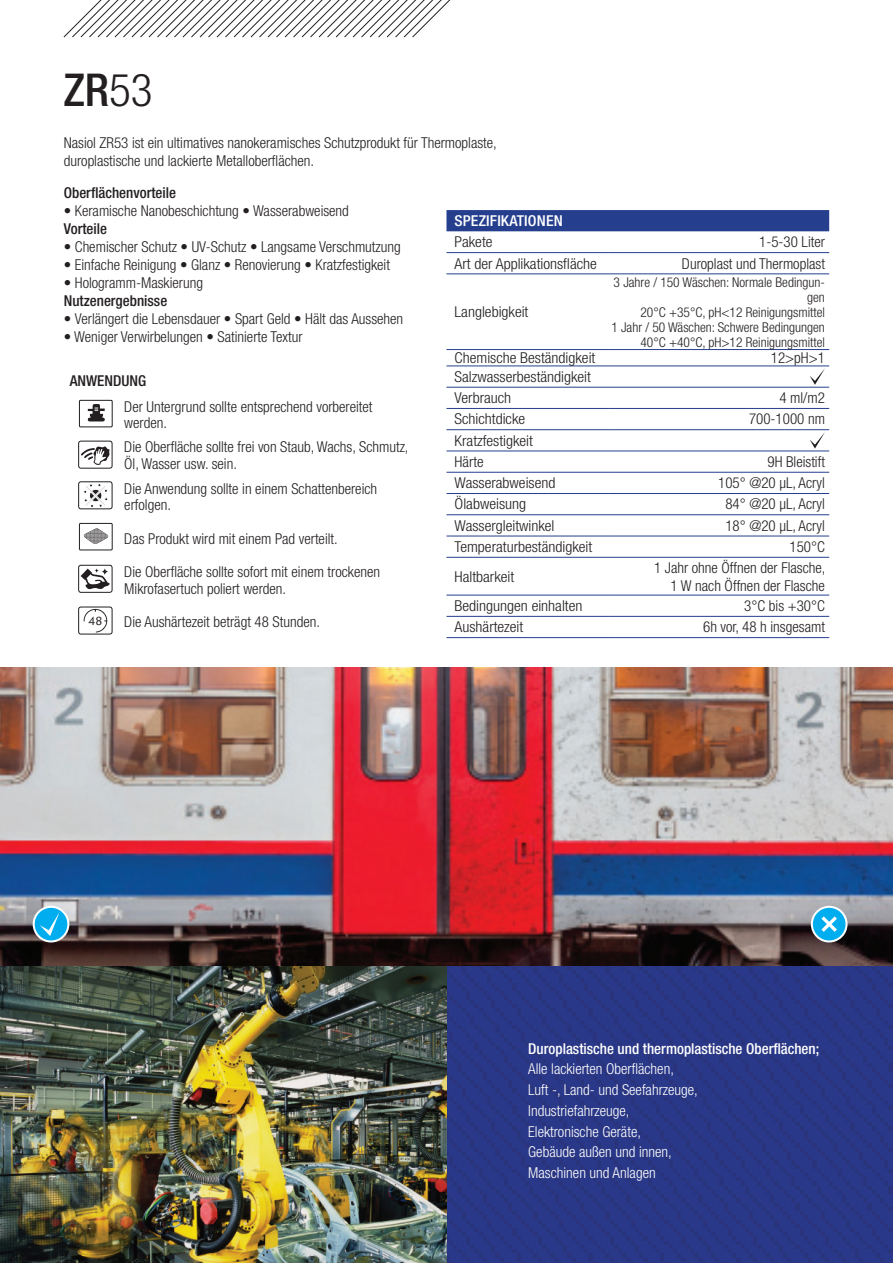
<style>
.page{position:relative;width:893px;height:1263px;background:#fff}
.page>*{position:absolute;margin:0;border:0;box-sizing:border-box;transform-origin:0 0}
.t1{font:500 condensed 45.3px "Helvetica Neue LT Pro";color:#231f20}
.t2{font:300 condensed 15px/16.5px "Helvetica Neue LT Pro";color:#231f20}
.t3{font:300 condensed 15px/21.3px "Helvetica Neue LT Pro";color:#231f20;scale:1.05 1}
.t4{font:300 condensed 15px/20.7px "Helvetica Neue LT Pro";color:#fff}
.t5{font:500 condensed 15px "Helvetica Neue LT Pro";color:#fff}
.t6{font:500 condensed 15px "Helvetica Neue LT Pro";color:#231f20}
.t7{font:500 condensed 15px "Helvetica Neue LT Pro";color:#fff;scale:1.05 1}
.t8{font:300 condensed 13.5px/15px "Helvetica Neue LT Pro";color:#231f20;text-align:right}
.t9{font:11.7px "Lithos Pro";color:#231f20}
.s1{font-weight:300}
.s2{font-weight:500}
</style>
<div class="page">
<img style="left:446px;top:965px;width:447px;height:298px">
<svg style="left:63px;top:0;width:388px;height:38px"></svg>
<div style="left:446px;top:210px;width:383px;height:21px;background:#253f8e"></div>
<hr style="left:446px;top:252px;width:162px;height:1px;background:#253f8e">
<hr style="left:608px;top:252px;width:221px;height:1px;background:#253f8e">
<hr style="left:446px;top:274px;width:162px;height:1px;background:#253f8e">
<hr style="left:608px;top:274px;width:221px;height:1px;background:#253f8e">
<hr style="left:446px;top:349px;width:162px;height:1px;background:#253f8e">
<hr style="left:608px;top:349px;width:221px;height:1px;background:#253f8e">
<hr style="left:446px;top:366px;width:162px;height:1px;background:#253f8e">
<hr style="left:608px;top:366px;width:221px;height:1px;background:#253f8e">
<hr style="left:446px;top:387px;width:162px;height:1px;background:#253f8e">
<hr style="left:608px;top:387px;width:221px;height:1px;background:#253f8e">
<hr style="left:446px;top:408px;width:162px;height:1px;background:#253f8e">
<hr style="left:608px;top:408px;width:221px;height:1px;background:#253f8e">
<hr style="left:446px;top:429px;width:162px;height:1px;background:#253f8e">
<hr style="left:608px;top:429px;width:221px;height:1px;background:#253f8e">
<hr style="left:446px;top:451px;width:162px;height:1px;background:#253f8e">
<hr style="left:608px;top:451px;width:221px;height:1px;background:#253f8e">
<hr style="left:446px;top:472px;width:162px;height:1px;background:#253f8e">
<hr style="left:608px;top:472px;width:221px;height:1px;background:#253f8e">
<hr style="left:446px;top:493px;width:162px;height:1px;background:#253f8e">
<hr style="left:608px;top:493px;width:221px;height:1px;background:#253f8e">
<hr style="left:446px;top:514px;width:162px;height:1px;background:#253f8e">
<hr style="left:608px;top:514px;width:221px;height:1px;background:#253f8e">
<hr style="left:446px;top:536px;width:162px;height:1px;background:#253f8e">
<hr style="left:608px;top:536px;width:221px;height:1px;background:#253f8e">
<hr style="left:446px;top:557px;width:162px;height:1px;background:#253f8e">
<hr style="left:608px;top:557px;width:221px;height:1px;background:#253f8e">
<hr style="left:446px;top:595px;width:162px;height:1px;background:#253f8e">
<hr style="left:608px;top:595px;width:221px;height:1px;background:#253f8e">
<hr style="left:446px;top:616px;width:162px;height:1px;background:#253f8e">
<hr style="left:608px;top:616px;width:221px;height:1px;background:#253f8e">
<hr style="left:446px;top:637px;width:162px;height:1px;background:#253f8e">
<hr style="left:608px;top:637px;width:221px;height:1px;background:#253f8e">
<svg style="left:810px;top:368px;width:15px;height:17px"></svg>
<svg style="left:810px;top:432px;width:15px;height:17px"></svg>
<svg style="left:88px;top:404px;width:17px;height:17px"></svg>
<div style="left:79px;top:400px;width:33px;height:27px;border:1px solid #231f20"></div>
<svg style="left:81px;top:446px;width:29px;height:19px"></svg>
<div style="left:78px;top:441px;width:34px;height:27px;border:1px solid #231f20;border-radius:2px"></div>
<svg style="left:84px;top:484px;width:24px;height:23px"></svg>
<div style="left:78px;top:482px;width:34px;height:27px;border:1px solid #231f20;border-radius:2px"></div>
<img style="left:83px;top:528px;width:25px;height:16px">
<div style="left:79px;top:523px;width:33px;height:27px;border:1px solid #231f20"></div>
<svg style="left:81px;top:568px;width:29px;height:21px"></svg>
<div style="left:78px;top:565px;width:34px;height:27px;border:1px solid #231f20;border-radius:2px"></div>
<svg style="left:84px;top:609px;width:23px;height:23px"></svg>
<div style="left:78px;top:607px;width:34px;height:27px;border:1px solid #231f20;border-radius:2px"></div>
<img style="left:0;top:965px;width:446px;height:298px">
<img style="left:0;top:668px;width:893px;height:297px">
<div style="left:812px;top:907px;width:34px;height:34px;background:#00aeef;border-radius:50%"></div>
<div style="left:811px;top:906px;width:36px;height:36px;border:2px solid #fff;border-radius:50%"></div>
<svg style="left:821px;top:916px;width:16px;height:16px"></svg>
<svg style="left:34px;top:907px;width:34px;height:34px"></svg>
<div style="left:33px;top:906px;width:36px;height:36px;border:2px solid #fff;border-radius:50%"></div>
<svg style="left:40px;top:912px;width:20px;height:24px"></svg>
<h1 class="t1" style="left:64px;top:63px;width:90px">ZR<span class="s1">53</span></h1>
<p class="t2" style="left:64px;top:133px;width:435px;line-height:18px">Nasiol ZR53 ist ein ultimatives nanokeramisches Schutzprodukt für Thermoplaste, duroplastische und lackierte Metalloberflächen.</p>
<p class="t6" style="left:64px;top:183px;width:114px">Oberflächenvorteile</p>
<p class="t2" style="left:64px;top:201px;width:287px;line-height:18px"><span class="s2">•</span> Keramische Nanobeschichtung • Wasserabweisend<br><span class="s2">Vorteile</span></p>
<p class="t2" style="left:64px;top:238px;width:339px"><span class="s2">•</span> Chemischer Schutz • UV-Schutz • Langsame Verschmutzung</p>
<p class="t2" style="left:64px;top:256px;width:328px">• Einfache Reinigung • Glanz • Renovierung • Kratzfestigkeit</p>
<p class="t2" style="left:64px;top:274px;width:141px">• Hologramm-Maskierung</p>
<p class="t6" style="left:64px;top:291px;width:105px">Nutzenergebnisse</p>
<p class="t2" style="left:64px;top:310px;width:341px"><span class="s2">•</span> Verlängert die Lebensdauer • Spart Geld • Hält das Aussehen</p>
<p class="t2" style="left:64px;top:328px;width:240px">• Weniger Verwirbelungen • Satinierte Textur</p>
<p class="t7" style="left:455px;top:212px;width:105px">SPEZIFIKATIONEN</p>
<p class="t3" style="left:455px;top:231px;width:38px">Pakete</p>
<p class="t2" style="left:759px;top:234px;width:67px">1-5-30 Liter</p>
<p class="t3" style="left:455px;top:252px;width:137px">Art der Applikationsfläche</p>
<p class="t2" style="left:682px;top:255px;width:144px">Duroplast und Thermoplast</p>
<p class="t3" style="left:455px;top:301px;width:72px">Langlebigkeit</p>
<p class="t8" style="left:611px;top:274px;width:215px">3 Jahre / 150 Wäschen: Normale Bedingun&shy;gen<br>20°C +35°C, pH&lt;12 Reinigungsmittel<br>1 Jahr / 50 Wäschen: Schwere Bedingungen<br>40°C +40°C, pH&gt;12 Reinigungsmittel</p>
<p class="t6" style="left:70px;top:371px;width:78px">ANWENDUNG</p>
<p class="t2" style="left:124px;top:398px;width:250px">Der Untergrund sollte entsprechend vorbereitet werden.</p>
<p class="t2" style="left:124px;top:439px;width:286px">Die Oberfläche sollte frei von Staub, Wachs, Schmutz,<br>Öl, Wasser usw. sein.</p>
<p class="t2" style="left:124px;top:480px;width:254px">Die Anwendung sollte in einem Schattenbereich erfolgen.</p>
<p class="t2" style="left:124px;top:530px;width:215px">Das Produkt wird mit einem Pad verteilt.</p>
<p class="t2" style="left:124px;top:563px;width:257px">Die Oberfläche sollte sofort mit einem trockenen<br>Mikrofasertuch poliert werden.</p>
<p class="t9" style="left:88px;top:614px;width:17px">48</p>
<p class="t2" style="left:124px;top:613px;width:197px">Die Aushärtezeit beträgt 48 Stunden.</p>
<p class="t3" style="left:455px;top:347px;width:136px">Chemische Beständigkeit</p>
<p class="t2" style="left:771px;top:349px;width:56px">12&gt;pH&gt;1</p>
<p class="t3" style="left:455px;top:366px;width:131px">Salzwasserbeständigkeit<br>Verbrauch</p>
<p class="t2" style="left:779px;top:389px;width:47px">4 ml/m2</p>
<p class="t3" style="left:455px;top:408px;width:69px">Schichtdicke</p>
<p class="t2" style="left:749px;top:411px;width:77px">700-1000 nm</p>
<p class="t3" style="left:455px;top:430px;width:76px">Kratzfestigkeit<br>Härte</p>
<p class="t2" style="left:767px;top:453px;width:59px">9H Bleistift</p>
<p class="t3" style="left:455px;top:472px;width:98px">Wasserabweisend</p>
<p class="t2" style="left:718px;top:474px;width:108px">105° @20 μL, Acryl</p>
<p class="t3" style="left:455px;top:493px;width:70px">Ölabweisung</p>
<p class="t2" style="left:725px;top:496px;width:101px">84° @20 μL, Acryl</p>
<p class="t3" style="left:455px;top:515px;width:97px">Wassergleitwinkel</p>
<p class="t2" style="left:725px;top:517px;width:101px">18° @20 μL, Acryl</p>
<p class="t3" style="left:455px;top:536px;width:133px">Temperaturbeständigkeit</p>
<p class="t2" style="left:789px;top:538px;width:37px">150°C</p>
<p class="t3" style="left:455px;top:565px;width:58px">Haltbarkeit</p>
<p class="t2" style="left:654px;top:558px;width:173px;line-height:18px;text-align:right">1 Jahr ohne Öffnen der Flasche,<br>1 W nach Öffnen der Flasche</p>
<p class="t3" style="left:455px;top:595px;width:123px">Bedingungen einhalten</p>
<p class="t2" style="left:744px;top:597px;width:82px">3°C bis +30°C</p>
<p class="t3" style="left:455px;top:616px;width:67px">Aushärtezeit</p>
<p class="t2" style="left:703px;top:619px;width:123px">6h vor, 48 h insgesamt</p>
<p class="t5" style="left:528px;top:1039px;width:293px">Duroplastische und thermoplastische Oberflächen;</p>
<p class="t4" style="left:528px;top:1058px;width:171px">Alle lackierten Oberflächen,<br>Luft -, Land- und Seefahrzeuge,<br>Industriefahrzeuge,<br>Elektronische Geräte,<br>Gebäude außen und innen,<br>Maschinen und Anlagen</p>
</div>
